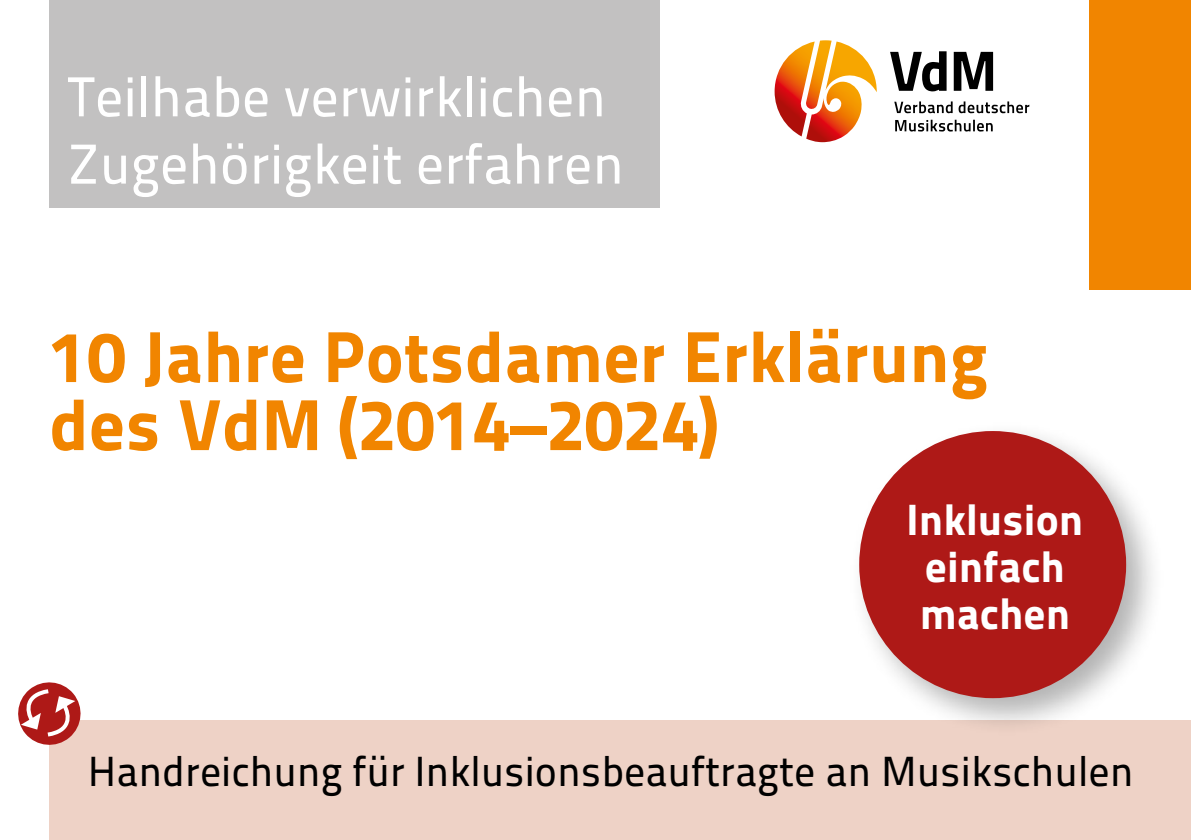
<style>
.page{position:relative;width:1191px;height:840px;background:#fff}
.page>*{position:absolute;margin:0;border:0;box-sizing:border-box;transform-origin:0 0}
.t1{font:72px/68px "Titillium Maps 26 L 999 wt";color:#f18500}
.t2{font:56px/67.2px "Titillium Maps 26 L 500 wt";color:#fff}
.t3{font:43.8px/47px "Titillium Maps 26 L 999 wt";color:#fff;text-align:center}
.t4{font:42px "Titillium Maps 26 L 500 wt";color:#000}
</style>
<div class="page">
<div style="left:49px;top:720px;width:1142px;height:119px;background:#eed2c6"></div>
<div style="left:49px;top:0;width:611px;height:207px;background:#c2c1c1"></div>
<div style="left:1089px;top:0;width:102px;height:289px;background:#f18500"></div>
<img style="left:774px;top:40px;width:102px;height:102px">
<svg style="left:895px;top:120px;width:97px;height:11px"></svg>
<svg style="left:894px;top:101px;width:135px;height:12px"></svg>
<svg style="left:890px;top:51px;width:103px;height:40px"></svg>
<svg style="left:18px;top:682px;width:63px;height:63px"></svg>
<div style="left:848px;top:420px;width:316px;height:316px;background:#000;opacity:.3"></div>
<div style="left:859px;top:431px;width:267px;height:266px;background:#ae1917;border-radius:50%"></div>
<h2 class="t2" style="left:68px;top:60px;width:558px">Teilhabe verwirklichen<br>Zugehörigkeit erfahren</h2>
<h1 class="t1" style="left:49px;top:318px;width:940px">10 Jahre Potsdamer Erklärung des VdM (2014–2024)</h1>
<p class="t3" style="left:906px;top:493px;width:178px">Inklusion einfach machen</p>
<p class="t4" style="left:88px;top:739px;width:1047px">Handreichung für Inklusionsbeauftragte an Musikschulen</p>
</div>
